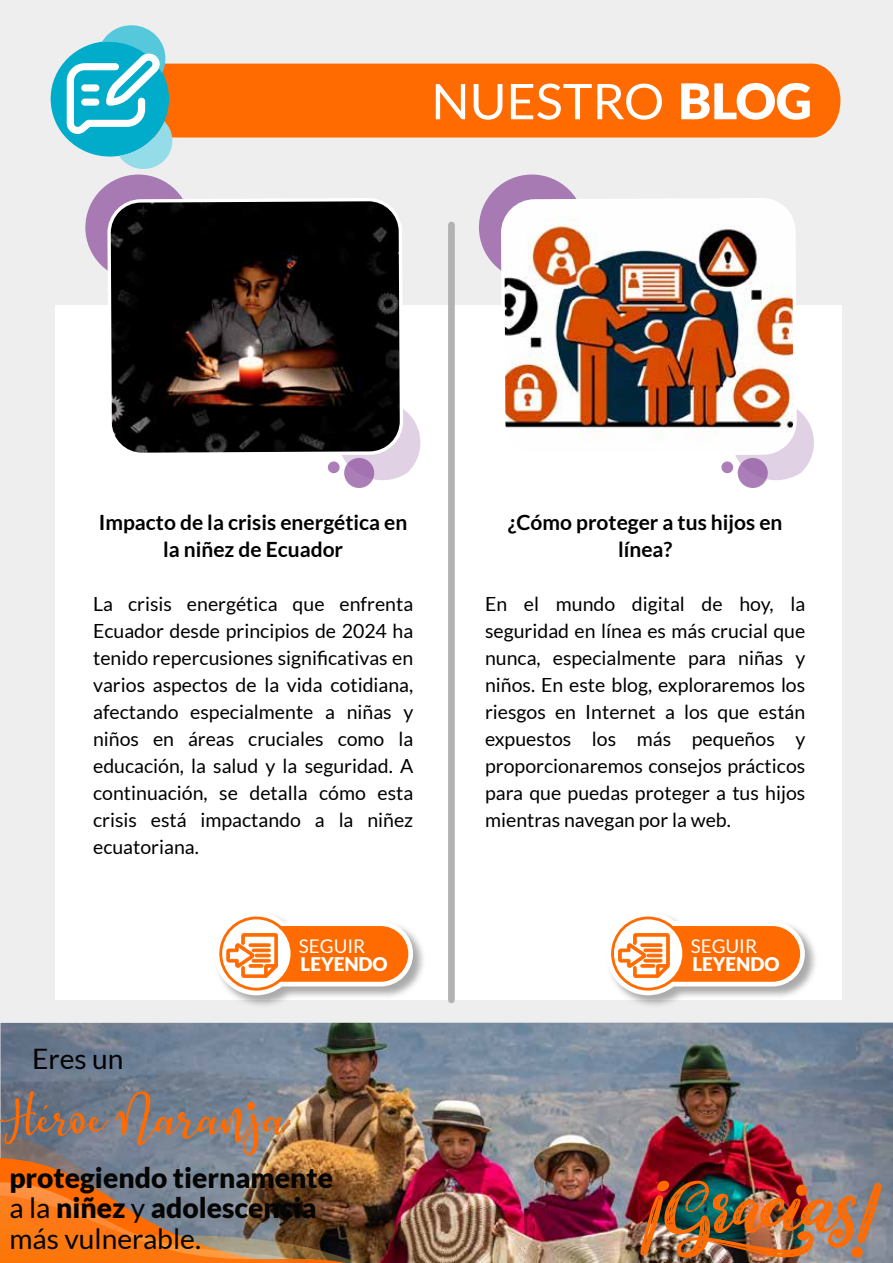
<style>
.page{position:relative;width:893px;height:1263px;background:#eee}
.page>*{position:absolute;margin:0;border:0;box-sizing:border-box;transform-origin:0 0}
.t1{font:49.2px "Lato";color:#fff}
.t2{font:900 28.2px/30.5px "Lato";color:#050505}
.t3{font:28.2px "Lato";color:#020202}
.t4{font:700 21px/27px "Lato";color:#000;text-align:center}
.t5{font:19.5px/27px "Lato";color:#000;text-align:justify}
.t6{font:900 18.9px "Lato";color:#fff}
.t7{font:18.9px "Lato";color:#fff}
.s1{font-weight:900}
.s2{font-weight:400}
</style>
<div class="page">
<div style="left:55px;top:306px;width:787px;height:694px;background:#fff"></div>
<div style="left:448px;top:225px;width:7px;height:775px;background:#b2b2b2"></div>
<div style="left:178px;top:64px;width:662px;height:74px;background:#ff6b00"></div>
<div style="left:51px;top:41px;width:118px;height:116px;background:#00acca;border-radius:50%"></div>
<svg style="left:67px;top:25px;width:111px;height:144px"></svg>
<img style="left:625px;top:934px;width:190px;height:72px">
<svg style="left:610px;top:916px;width:195px;height:79px"></svg>
<img style="left:233px;top:934px;width:190px;height:72px">
<svg style="left:218px;top:916px;width:195px;height:79px"></svg>
<div style="left:85px;top:175px;width:106px;height:105px;background:#a77ab4;border-radius:50%"></div>
<svg style="left:344px;top:458px;width:30px;height:30px"></svg>
<div style="left:328px;top:461px;width:12px;height:12px;background:#ab7eb8;border-radius:50%"></div>
<svg style="left:338px;top:410px;width:82px;height:70px"></svg>
<svg style="left:107px;top:196px;width:298px;height:262px;background:#2b2422"></svg>
<div style="left:479px;top:175px;width:106px;height:105px;background:#a77ab4;border-radius:50%"></div>
<svg style="left:738px;top:458px;width:30px;height:30px"></svg>
<svg style="left:721px;top:461px;width:12px;height:12px"></svg>
<svg style="left:732px;top:410px;width:82px;height:70px"></svg>
<img style="left:500px;top:196px;width:298px;height:262px">
<img style="left:1px;top:1022px;width:892px;height:241px">
<img style="left:361px;top:1122px;width:57px;height:141px">
<img style="left:0;top:1091px;width:361px;height:172px">
<img style="left:640px;top:1181px;width:242px;height:78px">
<h1 class="t1" style="left:431px;top:74px;width:382px">NUESTRO <span class="s1">BLOG</span></h1>
<p class="t4" style="left:99px;top:508px;width:310px">Impacto de la crisis energética en la niñez de Ecuador</p>
<p class="t5" style="left:93px;top:590px;width:322px">La crisis energética que enfrenta Ecuador desde principios de 2024 ha tenido repercusiones significativas en varios aspectos de la vida cotidiana, afectando especialmente a niñas y niños en áreas cruciales como la educación, la salud y la seguridad. A continuación, se detalla cómo esta crisis está impactando a la niñez ecuatoriana.</p>
<h2 class="t3" style="left:32px;top:1043px;width:93px">Eres un</h2>
<p class="t7" style="left:299px;top:935px;width:68px">SEGUIR</p>
<p class="t6" style="left:301px;top:953px;width:89px">LEYENDO</p>
<h2 class="t2" style="left:9px;top:1162px;width:325px">protegiendo tiernamente <span class="s2">a la</span> niñez <span class="s2">y</span> adolescencia <span class="s2">más vulnerable.</span></h2>
<p class="t4" style="left:508px;top:508px;width:276px">¿Cómo proteger a tus hijos en línea?</p>
<p class="t5" style="left:485px;top:590px;width:322px">En el mundo digital de hoy, la seguridad en línea es más crucial que nunca, especialmente para niñas y niños. En este blog, exploraremos los riesgos en Internet a los que están expuestos los más pequeños y proporcionaremos consejos prácticos para que puedas proteger a tus hijos mientras navegan por la web.</p>
<p class="t7" style="left:691px;top:935px;width:68px">SEGUIR</p>
<p class="t6" style="left:692px;top:953px;width:89px">LEYENDO</p>
</div>
